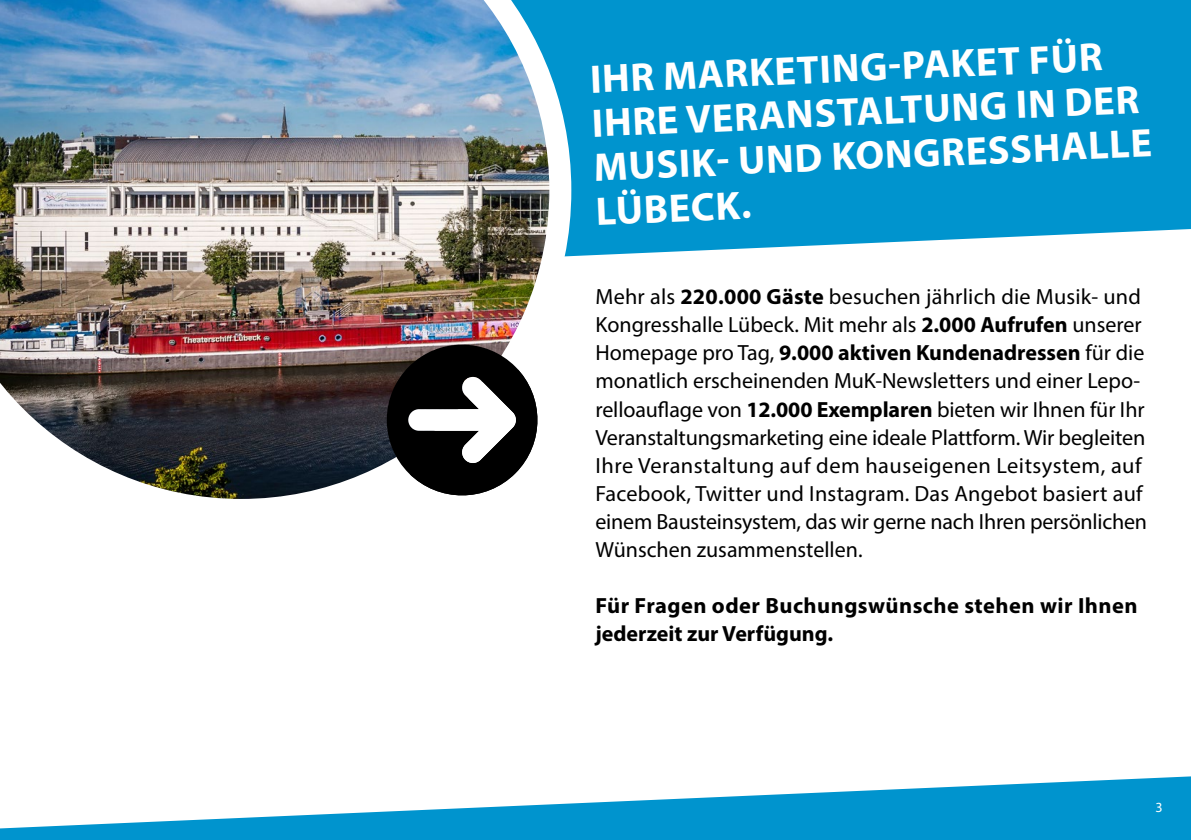
<style>
.page{position:relative;width:1191px;height:840px;background:#fff}
.page>*{position:absolute;margin:0;border:0;box-sizing:border-box;transform-origin:0 0}
.t1{font:700 40px/43.6px "Myriad Pro";color:#fff}
.t2{font:22px/28px "Myriad Pro";color:#000}
.t3{font:700 22px/28px "Myriad Pro";letter-spacing:.02em;color:#000}
.t4{font:14px "Myriad Pro";color:#fff}
.s1{font-weight:700}
</style>
<div class="page">
<svg style="left:0;top:776px;width:1191px;height:63px;fill:#0094ce"></svg>
<div style="left:571px;top:0;width:620px;height:257px;background:#0094ce"></div>
<img style="left:0;top:0;width:571px;height:499px">
<svg style="left:379px;top:337px;width:166px;height:162px"></svg>
<h1 class="t1" style="left:588px;top:58px;width:560px;rotate:-3deg">IHR MARKETING-PAKET FÜR<br>IHRE VERANSTALTUNG IN DER<br>MUSIK- UND KONGRESSHALLE<br>LÜBECK.</h1>
<p class="t2" style="left:595px;top:282px;width:553px">Mehr als <span class="s1">220.000 Gäste</span> besuchen jährlich die Musik- und Kongresshalle Lübeck. Mit mehr als <span class="s1">2.000 Aufrufen</span> unserer Homepage pro Tag, <span class="s1">9.000 aktiven Kundenadressen</span> für die monatlich erscheinenden MuK-Newsletters und einer Lepo&shy;relloauflage von <span class="s1">12.000 Exemplaren</span> bieten wir Ihnen für Ihr Veranstaltungsmarketing eine ideale Plattform. Wir begleiten Ihre Veranstaltung auf dem hauseigenen Leitsystem, auf Facebook, Twitter und Instagram. Das Angebot basiert auf einem Bausteinsystem, das wir gerne nach Ihren persönlichen Wünschen zusammenstellen.</p>
<p class="t3" style="left:595px;top:590px;width:543px">Für Fragen oder Buchungswünsche stehen wir Ihnen jederzeit zur Verfügung.</p>
<p class="t4" style="left:1155px;top:797px;width:9px">3</p>
</div>
